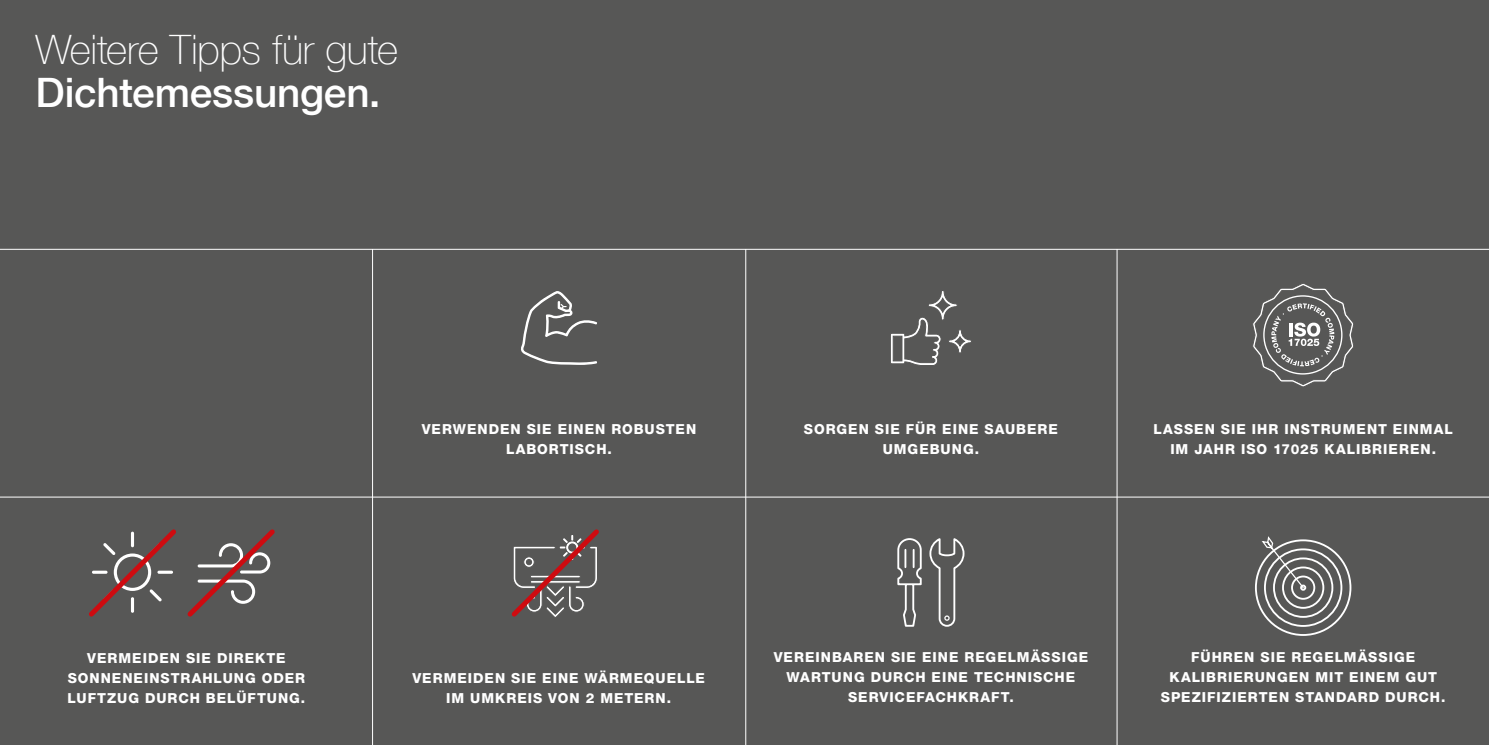
<style>
.page{position:relative;width:1489px;height:745px;background:#fff}
.page>*{position:absolute;margin:0;border:0;box-sizing:border-box;transform-origin:0 0}
.t1{font:100 40.5px "Helvetica Neue LT Com";letter-spacing:-.01em;color:#fff}
.t2{font:500 40.5px "Helvetica Neue LT Com";letter-spacing:-.005em;color:#fff}
.t3{font:800 13.75px/20px "Helvetica Neue LT Com";letter-spacing:.075em;color:#fff;text-align:center}
</style>
<div class="page">
<div style="left:0;top:0;width:1488px;height:744px;background:#575756"></div>
<hr style="left:0;top:496px;width:1488px;height:1px;background:#fff">
<hr style="left:0;top:249px;width:1488px;height:1px;background:#fff">
<hr style="left:1116px;top:249px;width:1px;height:495px;background:#fff">
<hr style="left:745px;top:249px;width:1px;height:495px;background:#fff">
<hr style="left:372px;top:249px;width:1px;height:495px;background:#fff">
<svg style="left:890px;top:291px;width:81px;height:74px"></svg>
<svg style="left:89px;top:529px;width:186px;height:88px"></svg>
<svg style="left:521px;top:291px;width:76px;height:74px"></svg>
<svg style="left:511px;top:529px;width:88px;height:88px"></svg>
<svg style="left:1253px;top:283px;width:101px;height:104px"></svg>
<svg style="left:1255px;top:536px;width:97px;height:100px"></svg>
<svg style="left:897px;top:538px;width:25px;height:89px"></svg>
<svg style="left:929px;top:538px;width:36px;height:89px"></svg>
<h1 class="t1" style="left:35px;top:26px;width:364px">Weitere Tipps für gute</h1>
<h1 class="t2" style="left:35px;top:68px;width:346px">Dichtemessungen.</h1>
<p class="t3" style="left:67px;top:647px;width:239px">VERMEIDEN SIE DIREKTE<br>SONNENEINSTRAHLUNG ODER<br>LUFTZUG DURCH BELÜFTUNG.</p>
<p class="t3" style="left:421px;top:418px;width:276px">VERWENDEN SIE EINEN ROBUSTEN<br>LABORTISCH.</p>
<p class="t3" style="left:804px;top:419px;width:255px">SORGEN SIE FÜR EINE SAUBERE<br>UMGEBUNG.</p>
<p class="t3" style="left:1153px;top:419px;width:301px">LASSEN SIE IHR INSTRUMENT EINMAL<br>IM JAHR ISO 17025 KALIBRIEREN.</p>
<p class="t3" style="left:412px;top:667px;width:294px">VERMEIDEN SIE EINE WÄRMEQUELLE<br>IM UMKREIS VON 2 METERN.</p>
<p class="t3" style="left:773px;top:646px;width:316px">VEREINBAREN SIE EINE REGELMÄSSIGE<br>WARTUNG DURCH EINE TECHNISCHE<br>SERVICEFACHKRAFT.</p>
<p class="t3" style="left:1160px;top:646px;width:286px">FÜHREN SIE REGELMÄSSIGE<br>KALIBRIERUNGEN MIT EINEM GUT<br>SPEZIFIZIERTEN STANDARD DURCH.</p>
</div>
